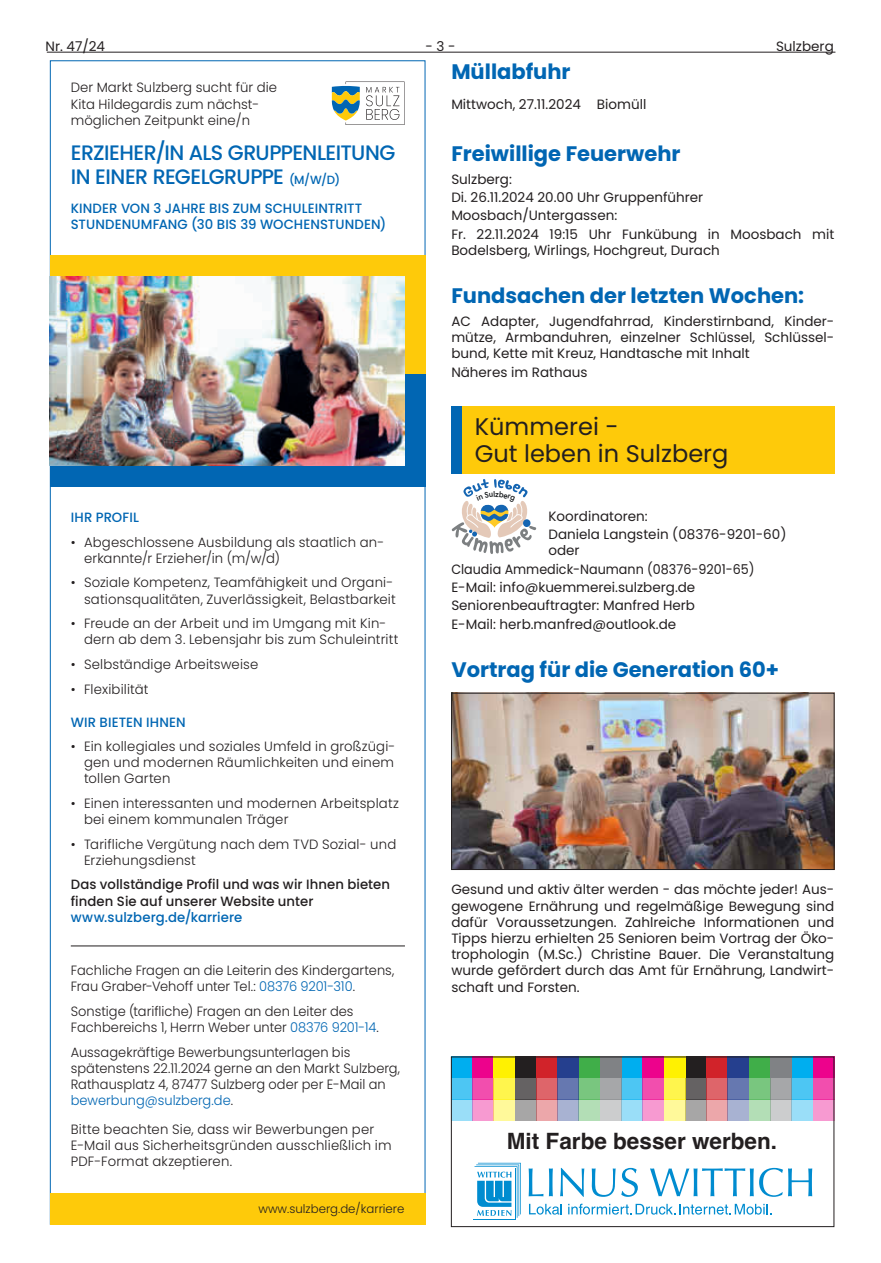
<style>
.page{position:relative;width:881px;height:1263px;background:#fff}
.page>*{position:absolute;margin:0;border:0;box-sizing:border-box;transform-origin:0 0}
.t1{font:700 26.7px "Helvetica LT";color:#231f20}
.t2{font:24px/27.3px "Poppins";color:#231f20}
.t3{font:700 22.5px "Helvetica";color:#231f20}
.t4{font:700 21px "Poppins";color:#0166b3}
.t5{font:500 20.85px/23.9px "Hfdmcl Poppins";letter-spacing:-.03em;color:#0166b3}
.t6{font:13.5px/18.3px "Poppins";color:#231f20}
.t7{font:300 13.5px/16.2px "Whlllw Poppins";letter-spacing:.005em;color:#231f20}
.t8{font:300 13.5px/16.2px "Whlllw Poppins";letter-spacing:.005em;color:#231f20;scale:.96 1}
.t9{font:500 13.5px/16.2px "Hfdmcl Poppins";letter-spacing:.005em;color:#0166b3}
.t10{font:500 13.5px/16.2px "Hfdmcl Poppins";letter-spacing:.005em;color:#231f20}
.t11{font:300 12px "Whlllw Poppins";color:#231f20}
.s1{font-size:12px}
.s2{color:#0166b3}
</style>
<div class="page">
<hr style="left:47px;top:52px;width:788px;height:1px;background:#231f20">
<div style="left:50px;top:1193px;width:375px;height:31px;background:#feca0a"></div>
<div style="left:50px;top:370px;width:375px;height:117px;background:#0166b3"></div>
<div style="left:50px;top:256px;width:375px;height:118px;background:#feca0a"></div>
<img style="left:50px;top:277px;width:354px;height:189px">
<svg style="left:332px;top:82px;width:72px;height:43px"></svg>
<hr style="left:71px;top:945px;width:334px;height:1px;background:#231f20">
<div style="left:451px;top:407px;width:383px;height:67px;background:#feca0a"></div>
<div style="left:451px;top:407px;width:11px;height:67px;background:#0166b3"></div>
<img style="left:453px;top:695px;width:379px;height:173px">
<div style="left:451px;top:693px;width:383px;height:177px;border:1px solid #231f20"></div>
<svg style="left:473px;top:1162px;width:340px;height:58px"></svg>
<div style="left:451px;top:1057px;width:21px;height:21px;background:#00aeef"></div>
<div style="left:451px;top:1078px;width:21px;height:21px;background:#4dc6f3"></div>
<div style="left:451px;top:1099px;width:21px;height:21px;background:#9adef8"></div>
<div style="left:791px;top:1057px;width:21px;height:21px;background:#00aeef"></div>
<div style="left:791px;top:1078px;width:21px;height:21px;background:#4dc6f3"></div>
<div style="left:791px;top:1099px;width:21px;height:21px;background:#9adef8"></div>
<div style="left:621px;top:1057px;width:21px;height:21px;background:#00aeef"></div>
<div style="left:621px;top:1078px;width:21px;height:21px;background:#4dc6f3"></div>
<div style="left:621px;top:1099px;width:21px;height:21px;background:#9adef8"></div>
<div style="left:514px;top:1057px;width:22px;height:21px;background:#231f20"></div>
<div style="left:514px;top:1078px;width:22px;height:21px;background:#656263"></div>
<div style="left:514px;top:1099px;width:22px;height:21px;background:#a7a6a6"></div>
<div style="left:685px;top:1057px;width:21px;height:21px;background:#231f20"></div>
<div style="left:685px;top:1078px;width:21px;height:21px;background:#656263"></div>
<div style="left:685px;top:1099px;width:21px;height:21px;background:#a7a6a6"></div>
<div style="left:578px;top:1057px;width:22px;height:21px;background:#40ae49"></div>
<div style="left:578px;top:1078px;width:22px;height:21px;background:#79c67f"></div>
<div style="left:578px;top:1099px;width:22px;height:21px;background:#b3deb6"></div>
<div style="left:748px;top:1057px;width:22px;height:21px;background:#40ae49"></div>
<div style="left:748px;top:1078px;width:22px;height:21px;background:#79c67f"></div>
<div style="left:748px;top:1099px;width:22px;height:21px;background:#b3deb6"></div>
<div style="left:600px;top:1057px;width:21px;height:21px;background:#808285"></div>
<div style="left:600px;top:1078px;width:21px;height:21px;background:#a6a7a9"></div>
<div style="left:600px;top:1099px;width:21px;height:21px;background:#cccdce"></div>
<div style="left:770px;top:1057px;width:21px;height:21px;background:#808285"></div>
<div style="left:770px;top:1078px;width:21px;height:21px;background:#a6a7a9"></div>
<div style="left:770px;top:1099px;width:21px;height:21px;background:#cccdce"></div>
<div style="left:536px;top:1057px;width:21px;height:21px;background:#d1232a"></div>
<div style="left:536px;top:1078px;width:21px;height:21px;background:#de656a"></div>
<div style="left:536px;top:1099px;width:21px;height:21px;background:#eca7aa"></div>
<div style="left:706px;top:1057px;width:21px;height:21px;background:#d1232a"></div>
<div style="left:706px;top:1078px;width:21px;height:21px;background:#de656a"></div>
<div style="left:706px;top:1099px;width:21px;height:21px;background:#eca7aa"></div>
<div style="left:557px;top:1057px;width:21px;height:21px;background:#253f8e"></div>
<div style="left:557px;top:1078px;width:21px;height:21px;background:#6678b0"></div>
<div style="left:557px;top:1099px;width:21px;height:21px;background:#a8b2d2"></div>
<div style="left:727px;top:1057px;width:21px;height:21px;background:#253f8e"></div>
<div style="left:727px;top:1078px;width:21px;height:21px;background:#6678b0"></div>
<div style="left:727px;top:1099px;width:21px;height:21px;background:#a8b2d2"></div>
<div style="left:472px;top:1057px;width:21px;height:21px;background:#ed028c"></div>
<div style="left:472px;top:1078px;width:21px;height:21px;background:#f24eae"></div>
<div style="left:472px;top:1099px;width:21px;height:21px;background:#f79ad1"></div>
<div style="left:812px;top:1057px;width:21px;height:21px;background:#ed028c"></div>
<div style="left:812px;top:1078px;width:21px;height:21px;background:#f24eae"></div>
<div style="left:812px;top:1099px;width:21px;height:21px;background:#f79ad1"></div>
<div style="left:642px;top:1057px;width:21px;height:21px;background:#ed028c"></div>
<div style="left:642px;top:1078px;width:21px;height:21px;background:#f24eae"></div>
<div style="left:642px;top:1099px;width:21px;height:21px;background:#f79ad1"></div>
<div style="left:493px;top:1057px;width:21px;height:21px;background:#fff101"></div>
<div style="left:493px;top:1078px;width:21px;height:21px;background:#fff54d"></div>
<div style="left:493px;top:1099px;width:21px;height:21px;background:#fff99a"></div>
<div style="left:663px;top:1057px;width:22px;height:21px;background:#fff101"></div>
<div style="left:663px;top:1078px;width:22px;height:21px;background:#fff54d"></div>
<div style="left:663px;top:1099px;width:22px;height:21px;background:#fff99a"></div>
<div style="left:451px;top:1057px;width:382px;height:170px;border:1px solid #231f20"></div>
<svg style="left:451px;top:479px;width:85px;height:75px"></svg>
<p class="t6" style="left:45px;top:37px;width:61px">Nr. 47/24</p>
<p class="t6" style="left:425px;top:37px;width:32px">- 3 -</p>
<p class="t6" style="left:775px;top:37px;width:59px">Sulzberg</p>
<p class="t7" style="left:71px;top:80px;width:208px">Der Markt Sulzberg sucht für die<br>Kita Hildegardis zum nächst&shy;möglichen Zeitpunkt eine/n</p>
<h3 class="t5" style="left:71px;top:141px;width:326px">ERZIEHER/IN ALS GRUPPENLEITUNG<br>IN EINER REGELGRUPPE <span class="s1">(M/W/D)</span></h3>
<p class="t9" style="left:71px;top:200px;width:317px">KINDER VON 3 JAHRE BIS ZUM SCHULEINTRITT<br>STUNDENUMFANG (30 BIS 39 WOCHENSTUNDEN)</p>
<p class="t9" style="left:71px;top:509px;width:70px">IHR PROFIL</p>
<p class="t7" style="left:84px;top:534px;width:302px;text-indent:-13px">• Abgeschlossene Ausbildung als staatlich an&shy;erkannte/r Erzieher/in (m/w/d)</p>
<p class="t7" style="left:71px;top:575px;width:326px;text-align:right">• Soziale Kompetenz, Teamfähigkeit und Organi&shy;sationsqualitäten, Zuverlässigkeit, Belastbarkeit</p>
<p class="t7" style="left:84px;top:615px;width:316px;text-indent:-13px">• Freude an der Arbeit und im Umgang mit Kin&shy;dern ab dem 3. Lebensjahr bis zum Schuleintritt</p>
<p class="t7" style="left:71px;top:656px;width:189px">• Selbständige Arbeitsweise</p>
<p class="t7" style="left:71px;top:681px;width:79px">• Flexibilität</p>
<p class="t9" style="left:71px;top:714px;width:116px">WIR BIETEN IHNEN</p>
<p class="t7" style="left:84px;top:738px;width:313px;text-align:justify;text-indent:-13px">• Ein kollegiales und soziales Umfeld in großzügi&shy;gen und modernen Räumlichkeiten und einem tollen Garten</p>
<p class="t7" style="left:84px;top:795px;width:316px;text-indent:-13px">• Einen interessanten und modernen Arbeitsplatz bei einem kommunalen Träger</p>
<p class="t7" style="left:84px;top:836px;width:313px;text-indent:-13px">• Tarifliche Vergütung nach dem TVD Sozial- und<br>Erziehungsdienst</p>
<p class="t10" style="left:71px;top:877px;width:320px">Das vollständige Profil und was wir Ihnen bieten finden Sie auf unserer Website unter</p>
<p class="t9" style="left:71px;top:909px;width:173px">www.sulzberg.de/karriere</p>
<p class="t8" style="left:71px;top:962px;width:338px">Fachliche Fragen an die Leiterin des Kindergartens,<br>Frau Graber-Vehoff unter Tel.: <span class="s2">08376 9201-310</span>.</p>
<p class="t8" style="left:71px;top:1003px;width:322px">Sonstige (tarifliche) Fragen an den Leiter des<br>Fachbereichs 1, Herrn Weber unter <span class="s2">08376 9201-14</span>.</p>
<p class="t8" style="left:71px;top:1044px;width:344px">Aussagekräftige Bewerbungsunterlagen bis spätenstens 22.11.2024 gerne an den Markt Sulzberg, Rathausplatz 4, 87477 Sulzberg oder per E-Mail an <span class="s2">bewerbung@sulzberg.de</span>.</p>
<p class="t7" style="left:71px;top:1121px;width:322px">Bitte beachten Sie, dass wir Bewerbungen per<br>E-Mail aus Sicherheitsgründen ausschließlich im<br>PDF-Format akzeptieren.</p>
<p class="t11" style="left:258px;top:1201px;width:147px">www.sulzberg.de/karriere</p>
<h3 class="t4" style="left:451px;top:60px;width:121px">Müllabfuhr</h3>
<p class="t6" style="left:451px;top:95px;width:196px">Mittwoch, 27.11.2024 Biomüll</p>
<h3 class="t4" style="left:451px;top:141px;width:230px">Freiwillige Feuerwehr</h3>
<p class="t6" style="left:451px;top:170px;width:384px">Sulzberg:<br>Di. 26.11.2024 20.00 Uhr Gruppenführer<br>Moosbach/Untergassen:<br>Fr. 22.11.2024 19:15 Uhr Funkübung in Moosbach mit</p>
<p class="t6" style="left:451px;top:241px;width:270px">Bodelsberg, Wirlings, Hochgreut, Durach</p>
<h3 class="t4" style="left:451px;top:284px;width:354px">Fundsachen der letzten Wochen:</h3>
<p class="t6" style="left:451px;top:313px;width:384px;line-height:16.2px;text-align:justify">AC Adapter, Jugendfahrrad, Kinderstirnband, Kinder&shy;mütze, Armbanduhren, einzelner Schlüssel, Schlüssel&shy;bund, Kette mit Kreuz, Handtasche mit Inhalt</p>
<p class="t6" style="left:451px;top:363px;width:138px">Näheres im Rathaus</p>
<h2 class="t2" style="left:474px;top:413px;width:255px">Kümmerei -<br>Gut leben in Sulzberg</h2>
<p class="t6" style="left:548px;top:507px;width:239px">Koordinatoren:<br>Daniela Langstein (08376-9201-60)</p>
<p class="t6" style="left:451px;top:541px;width:304px;text-indent:97px">oder<br>Claudia Ammedick-Naumann (08376-9201-65)<br>E-Mail: info@kuemmerei.sulzberg.de<br>Seniorenbeauftragter: Manfred Herb<br>E-Mail: herb.manfred@outlook.de</p>
<h3 class="t4" style="left:451px;top:658px;width:329px">Vortrag für die Generation 60+</h3>
<p class="t6" style="left:451px;top:882px;width:384px;line-height:16.2px;text-align:justify">Gesund und aktiv älter werden - das möchte jeder! Aus&shy;gewogene Ernährung und regelmäßige Bewegung sind dafür Voraussetzungen. Zahlreiche Informationen und Tipps hierzu erhielten 25 Senioren beim Vortrag der Öko&shy;trophologin (M.Sc.) Christine Bauer. Die Veranstaltung wurde gefördert durch das Amt für Ernährung, Landwirt&shy;schaft und Forsten.</p>
<h1 class="t1" style="left:484px;top:1121px;width:320px">Mit Farbe besser werben.</h1>
<h3 class="t3" style="left:506px;top:1127px;width:272px">Mit Farbe besser werben.</h3>
</div>
